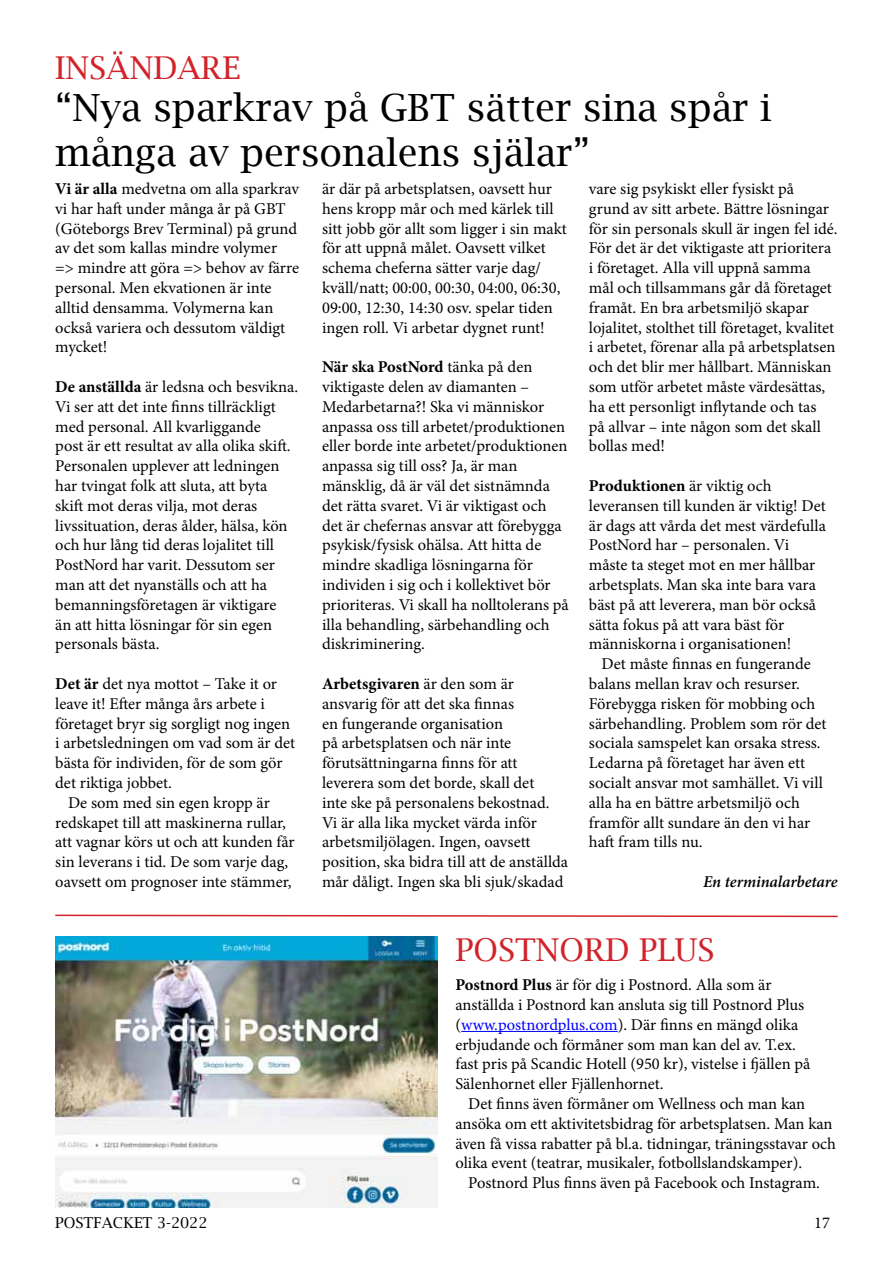
<style>
.page{position:relative;width:893px;height:1263px;background:#fff}
.page>*{position:absolute;margin:0;border:0;box-sizing:border-box;transform-origin:0 0}
.t1{font:37.5px/45px "Lucida Bright";color:#000}
.t2{font:31.5px "Lucida Bright";color:#d2232a}
.t3{font:16.5px/19.8px "Minion Pro";color:#000}
.t4{font:italic 600 16.5px "Minion Pro";letter-spacing:-.01em;color:#000}
.t5{font:15px "Lucida Bright";color:#000}
.s1{font-weight:700}
.s2{color:#00f}
</style>
<div class="page">
<svg style="left:55px;top:914px;width:783px;height:4px"></svg>
<img style="left:55px;top:936px;width:382px;height:271px">
<hr style="left:461px;top:1031px;width:157px;height:1px;background:#00f">
<h2 class="t2" style="left:55px;top:50px;width:186px">INSÄNDARE</h2>
<h1 class="t1" style="left:55px;top:85px;width:718px">“Nya sparkrav på GBT sätter sina spår i många av personalens själar”</h1>
<p class="t3" style="left:55px;top:179px;width:245px"><span class="s1">Vi är alla</span> medvetna om alla sparkrav vi har haft under många år på GBT (Göteborgs Brev Terminal) på grund av det som kallas mindre volymer =&gt; mindre att göra =&gt; behov av färre personal. Men ekvationen är inte alltid densamma. Volymerna kan också variera och dessutom väldigt mycket!</p>
<p class="t3" style="left:55px;top:377px;width:244px"><span class="s1">De anställda</span> är ledsna och besvikna.<br>Vi ser att det inte finns tillräckligt med personal. All kvarliggande<br>post är ett resultat av alla olika skift.<br>Personalen upplever att ledningen har tvingat folk att sluta, att byta skift mot deras vilja, mot deras livssituation, deras ålder, hälsa, kön och hur lång tid deras lojalitet till PostNord har varit. Dessutom ser man att det nyanställs och att ha bemanningsföretagen är viktigare<br>än att hitta lösningar för sin egen personals bästa.</p>
<p class="t3" style="left:55px;top:674px;width:223px"><span class="s1">Det är</span> det nya mottot – Take it or</p>
<p class="t3" style="left:55px;top:694px;width:211px">leave it! Efter många års arbete i</p>
<p class="t3" style="left:55px;top:713px;width:236px">företaget bryr sig sorgligt nog ingen</p>
<p class="t3" style="left:55px;top:733px;width:241px">i arbetsledningen om vad som är det</p>
<p class="t3" style="left:55px;top:753px;width:229px">bästa för individen, för de som gör</p>
<p class="t3" style="left:55px;top:773px;width:118px">det riktiga jobbet.</p>
<p class="t3" style="left:68px;top:793px;width:203px">De som med sin egen kropp är</p>
<p class="t3" style="left:55px;top:812px;width:232px">redskapet till att maskinerna rullar,</p>
<p class="t3" style="left:55px;top:832px;width:241px">att vagnar körs ut och att kunden får</p>
<p class="t3" style="left:55px;top:852px;width:235px">sin leverans i tid. De som varje dag,</p>
<p class="t3" style="left:55px;top:872px;width:238px">oavsett om prognoser inte stämmer,</p>
<p class="t3" style="left:322px;top:179px;width:246px">är där på arbetsplatsen, oavsett hur hens kropp mår och med kärlek till sitt jobb gör allt som ligger i sin makt för att uppnå målet. Oavsett vilket schema cheferna sätter varje dag/ kväll/natt; 00:00, 00:30, 04:00, 06:30, 09:00, 12:30, 14:30 osv. spelar tiden ingen roll. Vi arbetar dygnet runt!</p>
<p class="t3" style="left:322px;top:357px;width:248px"><span class="s1">När ska PostNord</span> tänka på den viktigaste delen av diamanten – Medarbetarna?! Ska vi människor anpassa oss till arbetet/produktionen eller borde inte arbetet/produktionen anpassa sig till oss? Ja, är man mänsklig, då är väl det sistnämnda det rätta svaret. Vi är viktigast och det är chefernas ansvar att förebygga psykisk/fysisk ohälsa. Att hitta de mindre skadliga lösningarna för individen i sig och i kollektivet bör prioriteras. Vi skall ha nolltolerans på illa behandling, särbehandling och diskriminering.</p>
<p class="t3" style="left:322px;top:674px;width:248px"><span class="s1">Arbetsgivaren</span> är den som är ansvarig för att det ska finnas<br>en fungerande organisation<br>på arbetsplatsen och när inte förutsättningarna finns för att leverera som det borde, skall det<br>inte ske på personalens bekostnad.<br>Vi är alla lika mycket värda inför arbetsmiljölagen. Ingen, oavsett position, ska bidra till att de anställda mår dåligt. Ingen ska bli sjuk/skadad</p>
<p class="t3" style="left:589px;top:179px;width:250px">vare sig psykiskt eller fysiskt på grund av sitt arbete. Bättre lösningar för sin personals skull är ingen fel idé.<br>För det är det viktigaste att prioritera i företaget. Alla vill uppnå samma mål och tillsammans går då företaget framåt. En bra arbetsmiljö skapar lojalitet, stolthet till företaget, kvalitet i arbetet, förenar alla på arbetsplatsen och det blir mer hållbart. Människan som utför arbetet måste värdesättas, ha ett personligt inflytande och tas<br>på allvar – inte någon som det skall bollas med!</p>
<p class="t3" style="left:589px;top:476px;width:239px"><span class="s1">Produktionen</span> är viktig och leveransen till kunden är viktig! Det är dags att vårda det mest värdefulla<br>PostNord har – personalen. Vi måste ta steget mot en mer hållbar arbetsplats. Man ska inte bara vara bäst på att leverera, man bör också sätta fokus på att vara bäst för människorna i organisationen!</p>
<p class="t3" style="left:589px;top:654px;width:239px;text-indent:13px">Det måste finnas en fungerande balans mellan krav och resurser.<br>Förebygga risken för mobbing och särbehandling. Problem som rör det sociala samspelet kan orsaka stress.<br>Ledarna på företaget har även ett socialt ansvar mot samhället. Vi vill alla ha en bättre arbetsmiljö och framför allt sundare än den vi har haft fram tills nu.</p>
<p class="t4" style="left:703px;top:870px;width:136px">En terminalarbetare</p>
<h2 class="t2" style="left:455px;top:932px;width:261px">POSTNORD PLUS</h2>
<p class="t3" style="left:455px;top:975px;width:356px"><span class="s1">Postnord Plus</span> är för dig i Postnord. Alla som är anställda i Postnord kan ansluta sig till Postnord Plus (<span class="s2">www.postnordplus.com</span>). Där finns en mängd olika erbjudande och förmåner som man kan del av. T.ex. fast pris på Scandic Hotell (950 kr), vistelse i fjällen på Sälenhornet eller Fjällenhornet.</p>
<p class="t3" style="left:455px;top:1094px;width:382px;text-indent:13px">Det finns även förmåner om Wellness och man kan ansöka om ett aktivitetsbidrag för arbetsplatsen. Man kan även få vissa rabatter på bl.a. tidningar, träningsstavar och olika event (teatrar, musikaler, fotbollslandskamper).</p>
<p class="t3" style="left:468px;top:1173px;width:353px">Postnord Plus finns även på Facebook och Instagram.</p>
<p class="t5" style="left:55px;top:1214px;width:154px">POSTFACKET 3-2022</p>
<p class="t3" style="left:814px;top:1213px;width:17px">17</p>
</div>
